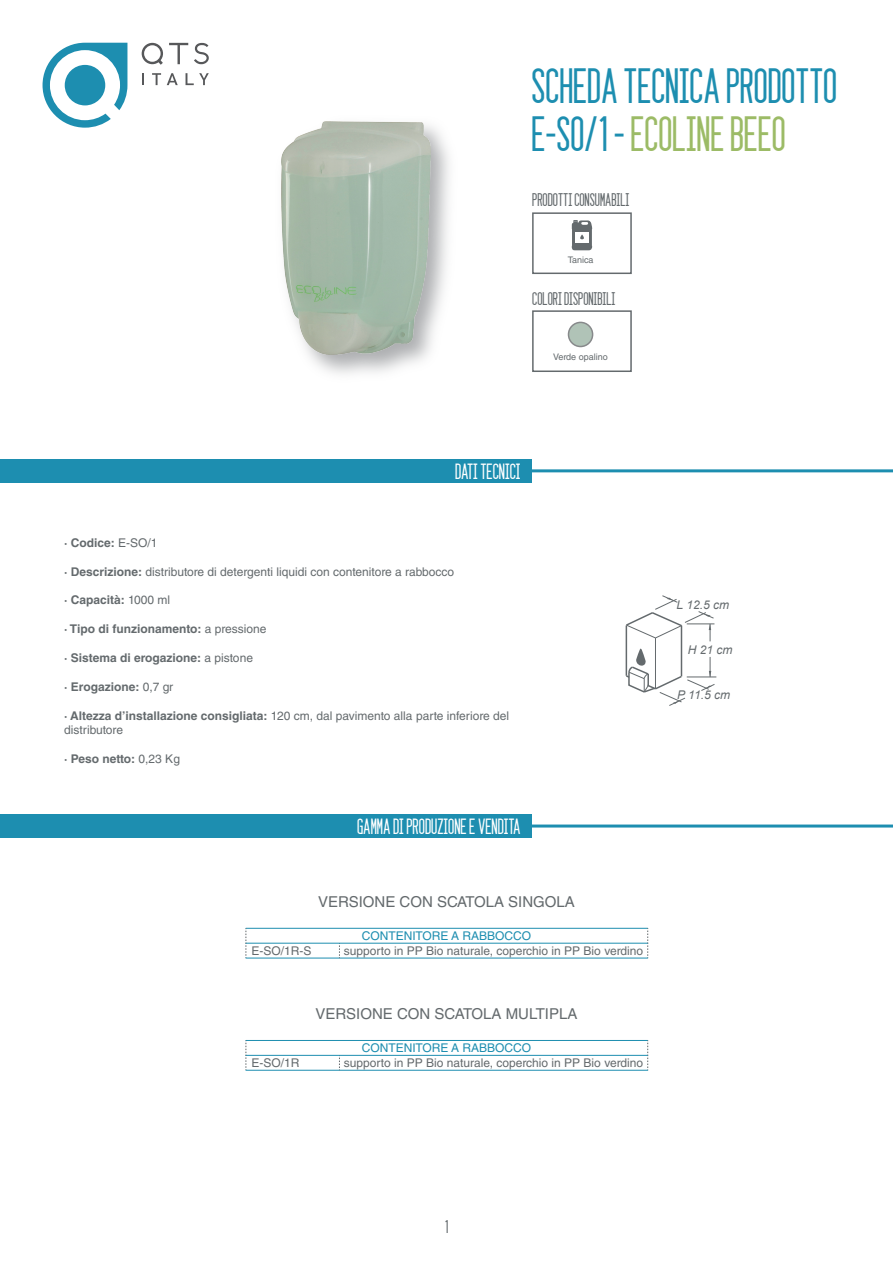
<style>
.page{position:relative;width:893px;height:1263px;background:#fff}
.page>*{position:absolute;margin:0;border:0;box-sizing:border-box;transform-origin:0 0}
.t1{font:40.5px/48.6px "seattlesans";color:#1d8eb0}
.t2{font:18px "seattlesans";color:#fff}
.t3{font:15px "Helvetica LT Std";color:#646a6d}
.t4{font:15px "seattlesans";color:#646a6d}
.t5{font:12px/14.4px "Helvetica LT Std";color:#646a6d}
.t6{font:700 12px "Helvetica LT Std";color:#646a6d}
.t7{font:12px "Helvetica LT Std";color:#1e8eb0}
.t8{font:italic 12px "Arial";color:#646a6d}
.t9{font:9px "Helvetica LT Std";color:#646a6d}
.s1{color:#9cbb66}
.s2{font-weight:400}
.s3{font-weight:700}
</style>
<div class="page">
<svg style="left:43px;top:43px;width:84px;height:85px"></svg>
<div style="left:65px;top:65px;width:40px;height:40px;background:#1d8eb0;border-radius:50%"></div>
<svg style="left:169px;top:43px;width:19px;height:21px"></svg>
<svg style="left:194px;top:43px;width:15px;height:21px"></svg>
<svg style="left:142px;top:43px;width:21px;height:22px"></svg>
<svg style="left:142px;top:73px;width:2px;height:12px"></svg>
<svg style="left:152px;top:73px;width:9px;height:12px"></svg>
<svg style="left:167px;top:73px;width:11px;height:12px"></svg>
<svg style="left:186px;top:73px;width:23px;height:12px"></svg>
<div style="left:568px;top:322px;width:25px;height:24px;background:#b0c3b7;border-radius:50%"></div>
<div style="left:568px;top:322px;width:25px;height:25px;border:2px solid #87898b;border-radius:50%"></div>
<div style="left:0;top:814px;width:531px;height:24px;background:#1d8eb0"></div>
<hr style="left:531px;top:824px;width:362px;height:3px;background:#1d8eb0">
<div style="left:0;top:459px;width:531px;height:24px;background:#1d8eb0"></div>
<hr style="left:531px;top:469px;width:362px;height:3px;background:#1d8eb0">
<div style="left:532px;top:212px;width:100px;height:62px;border:2px solid #646a6d"></div>
<div style="left:532px;top:310px;width:100px;height:62px;border:2px solid #646a6d"></div>
<img style="left:282px;top:121px;width:148px;height:234px">
<hr style="left:655px;top:638px;width:1px;height:51px;background:#646a6d">
<hr style="left:626px;top:625px;width:1px;height:51px;background:#646a6d">
<hr style="left:681px;top:626px;width:1px;height:50px;background:#646a6d">
<svg style="left:625px;top:595px;width:89px;height:46px"></svg>
<svg style="left:625px;top:648px;width:91px;height:58px"></svg>
<hr style="left:246px;top:928px;width:402px;height:1px;background:#1d8eb0">
<hr style="left:246px;top:958px;width:402px;height:1px;background:#1d8eb0">
<hr style="left:246px;top:943px;width:402px;height:1px;background:#1d8eb0">
<svg style="left:647px;top:928px;width:1px;height:30px"></svg>
<svg style="left:246px;top:928px;width:1px;height:30px"></svg>
<hr style="left:246px;top:1040px;width:402px;height:1px;background:#1d8eb0">
<hr style="left:246px;top:1070px;width:402px;height:1px;background:#1d8eb0">
<hr style="left:246px;top:1055px;width:402px;height:1px;background:#1d8eb0">
<svg style="left:647px;top:1040px;width:1px;height:30px"></svg>
<svg style="left:246px;top:1040px;width:1px;height:30px"></svg>
<svg style="left:571px;top:220px;width:21px;height:30px"></svg>
<h1 class="t1" style="left:532px;top:59px;width:307px">SCHEDA TECNICA PRODOTTO<br>E-SO/1 -<span class="s1">ECOLINE BEEO</span></h1>
<p class="t4" style="left:532px;top:189px;width:99px">PRODOTTI CONSUMABILI</p>
<p class="t9" style="left:568px;top:254px;width:27px">Tanica</p>
<p class="t4" style="left:532px;top:288px;width:85px">COLORI DISPONIBILI</p>
<p class="t9" style="left:553px;top:352px;width:56px">Verde opalino</p>
<h2 class="t2" style="left:455px;top:458px;width:67px">DATI TECNICI</h2>
<p class="t6" style="left:64px;top:535px;width:95px">· Codice: <span class="s2">E-SO/1</span></p>
<p class="t5" style="left:64px;top:564px;width:392px"><span class="s3">· Descrizione:</span> distributore di detergenti liquidi con contenitore a rabbocco</p>
<p class="t6" style="left:64px;top:593px;width:108px">· Capacità: <span class="s2">1000 ml</span></p>
<p class="t6" style="left:64px;top:622px;width:204px">· Tipo di funzionamento: <span class="s2">a pressione</span></p>
<p class="t6" style="left:64px;top:650px;width:190px">· Sistema di erogazione: <span class="s2">a pistone</span></p>
<p class="t6" style="left:64px;top:679px;width:111px">· Erogazione: <span class="s2">0,7 gr</span></p>
<p class="t5" style="left:64px;top:708px;width:446px"><span class="s3">· Altezza d’installazione consigliata:</span> 120 cm, dal pavimento alla parte inferiore del distributore</p>
<p class="t6" style="left:64px;top:751px;width:117px">· Peso netto: <span class="s2">0,23 Kg</span></p>
<h2 class="t2" style="left:357px;top:813px;width:165px">GAMMA DI PRODUZIONE E VENDITA</h2>
<p class="t3" style="left:318px;top:893px;width:258px">VERSIONE CON SCATOLA SINGOLA</p>
<p class="t7" style="left:362px;top:929px;width:171px">CONTENITORE A RABBOCCO</p>
<p class="t5" style="left:252px;top:943px;width:62px">E-SO/1R-S</p>
<p class="t5" style="left:344px;top:943px;width:301px">supporto in PP Bio naturale, coperchio in PP Bio verdino</p>
<p class="t3" style="left:315px;top:1005px;width:263px">VERSIONE CON SCATOLA MULTIPLA</p>
<p class="t7" style="left:362px;top:1041px;width:171px">CONTENITORE A RABBOCCO</p>
<p class="t5" style="left:252px;top:1056px;width:50px">E-SO/1R</p>
<p class="t5" style="left:344px;top:1056px;width:301px">supporto in PP Bio naturale, coperchio in PP Bio verdino</p>
<p class="t8" style="left:676px;top:597px;width:54px">L 12.5 cm</p>
<p class="t8" style="left:688px;top:641px;width:46px">H 21 cm</p>
<p class="t8" style="left:677px;top:687px;width:54px">P 11.5 cm</p>
<p class="t4" style="left:445px;top:1216px;width:5px">1</p>
</div>
